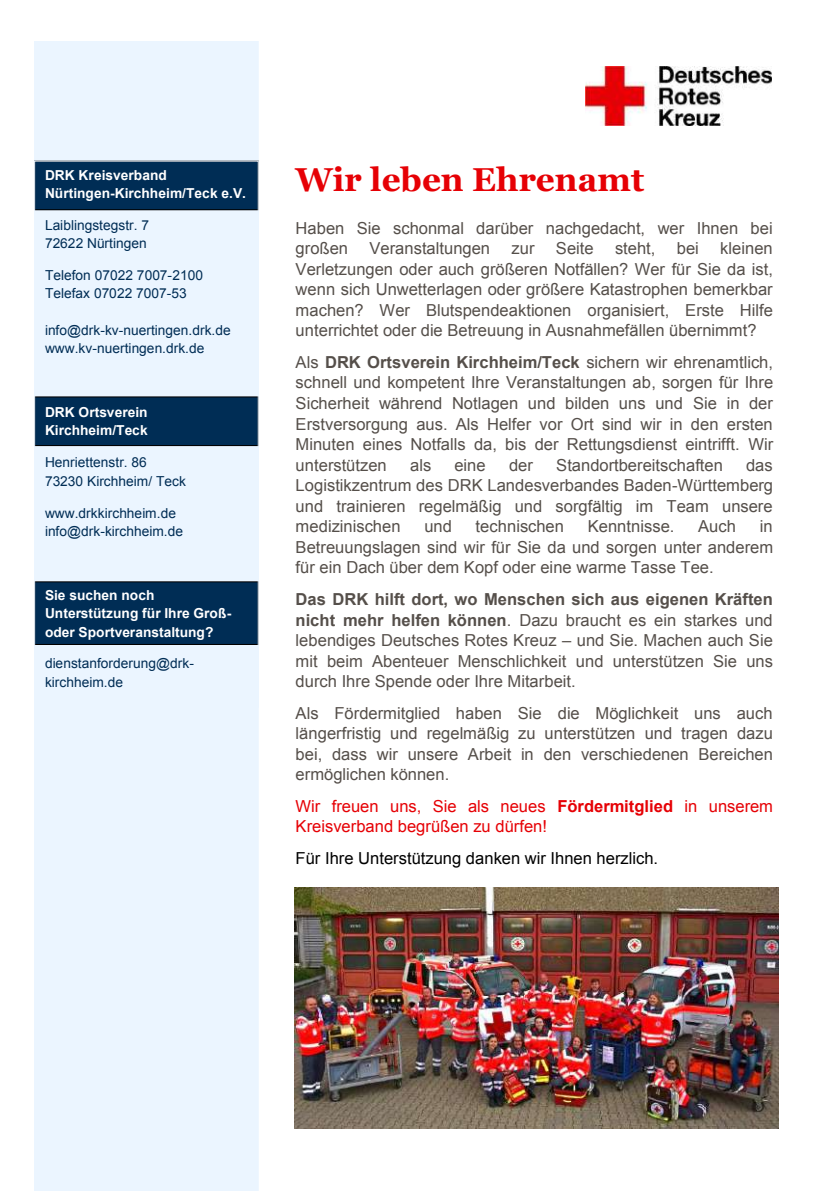
<style>
.page{position:relative;width:840px;height:1191px;background:#fff}
.page>*{position:absolute;margin:0;border:0;box-sizing:border-box;transform-origin:0 0}
.t1{font:700 33px "Georgia";color:#e60005}
.t2{font:16.6px/20.6px "Arial";color:#554f4a;text-align:justify}
.t3{font:16.6px/20.6px "Arial";color:#e60005}
.t4{font:16.6px "Arial";color:#000}
.t5{font:13.8px/18.2px "Arial";color:#002d55}
.t6{font:700 13.8px/18.2px "Arial";color:#fff}
.s1{font-weight:700}
</style>
<div class="page">
<img style="left:294px;top:887px;width:484px;height:242px">
<img style="left:585px;top:67px;width:186px;height:59px">
<div style="left:34px;top:41px;width:224px;height:1150px;background:#ebf5ff"></div>
<div style="left:35px;top:161px;width:223px;height:49px;background:#002d55"></div>
<div style="left:34px;top:161px;width:224px;height:49px;border:1px solid #000"></div>
<div style="left:35px;top:582px;width:223px;height:62px;background:#002d55"></div>
<div style="left:34px;top:581px;width:224px;height:64px;border:1px solid #000"></div>
<div style="left:35px;top:397px;width:223px;height:48px;background:#002d55"></div>
<div style="left:34px;top:396px;width:224px;height:50px;border:1px solid #000"></div>
<div style="left:34px;top:161px;width:224px;height:547px;border:1px solid #ebf5ff"></div>
<p class="t6" style="left:45px;top:166px;width:202px">DRK Kreisverband<br>Nürtingen-Kirchheim/Teck e.V.</p>
<p class="t5" style="left:45px;top:216px;width:106px">Laiblingstegstr. 7<br>72622 Nürtingen</p>
<p class="t5" style="left:45px;top:266px;width:159px">Telefon 07022 7007-2100<br>Telefax 07022 7007-53</p>
<p class="t5" style="left:45px;top:321px;width:187px">info@drk-kv-nuertingen.drk.de www.kv-nuertingen.drk.de</p>
<p class="t6" style="left:45px;top:404px;width:104px">DRK Ortsverein<br>Kirchheim/Teck</p>
<p class="t5" style="left:45px;top:453px;width:142px">Henriettenstr. 86<br>73230 Kirchheim/ Teck</p>
<p class="t5" style="left:45px;top:504px;width:139px">www.drkkirchheim.de info@drk-kirchheim.de</p>
<p class="t6" style="left:45px;top:586px;width:188px">Sie suchen noch<br>Unterstützung für Ihre Groß&shy;oder Sportveranstaltung?</p>
<p class="t5" style="left:45px;top:654px;width:150px">dienstanforderung@drk&shy;kirchheim.de</p>
<h1 class="t1" style="left:295px;top:159px;width:350px">Wir leben Ehrenamt</h1>
<p class="t2" style="left:295px;top:218px;width:478px">Haben Sie schonmal darüber nachgedacht, wer Ihnen bei großen</p>
<p class="t2" style="left:369px;top:238px;width:122px">Veranstaltungen</p>
<p class="t2" style="left:511px;top:238px;width:25px">zur</p>
<p class="t2" style="left:555px;top:238px;width:39px">Seite</p>
<p class="t2" style="left:614px;top:238px;width:42px">steht,</p>
<p class="t2" style="left:676px;top:238px;width:24px">bei</p>
<p class="t2" style="left:295px;top:238px;width:479px;text-indent:424px">kleinen Verletzungen oder auch größeren Notfällen? Wer für Sie da ist, wenn sich Unwetterlagen oder größere Katastrophen bemerkbar machen? Wer Blutspendeaktionen organisiert, Erste Hilfe unterrichtet oder die Betreuung in Ausnahmefällen übernimmt?</p>
<p class="t2" style="left:295px;top:352px;width:479px">Als <span class="s1">DRK Ortsverein Kirchheim/Teck</span> sichern wir ehrenamtlich, schnell und kompetent Ihre Veranstaltungen ab, sorgen für Ihre Sicherheit während Notlagen und bilden uns und Sie in der Erstversorgung aus. Als Helfer vor Ort sind wir in den ersten Minuten eines Notfalls da, bis der Rettungsdienst eintrifft. Wir unterstützen</p>
<p class="t2" style="left:410px;top:454px;width:23px">als</p>
<p class="t2" style="left:454px;top:454px;width:33px">eine</p>
<p class="t2" style="left:509px;top:454px;width:25px">der</p>
<p class="t2" style="left:556px;top:454px;width:168px">Standortbereitschaften</p>
<p class="t2" style="left:295px;top:454px;width:478px;text-indent:450px">das Logistikzentrum des DRK Landesverbandes Baden-Württemberg und trainieren regelmäßig und sorgfältig im Team unsere medizinischen</p>
<p class="t2" style="left:295px;top:516px;width:479px;text-indent:464px">in Betreuungslagen sind wir für Sie da und sorgen unter anderem für ein Dach über dem Kopf oder eine warme Tasse Tee.</p>
<p class="t2" style="left:295px;top:589px;width:478px"><span class="s1">Das DRK hilft dort, wo Menschen sich aus eigenen Kräften nicht mehr helfen können</span>. Dazu braucht es ein starkes und lebendiges Deutsches Rotes Kreuz – und Sie. Machen auch Sie mit beim Abenteuer Menschlichkeit und unterstützen Sie uns durch Ihre Spende oder Ihre Mitarbeit.</p>
<p class="t2" style="left:295px;top:703px;width:478px">Als Fördermitglied haben Sie die Möglichkeit uns auch längerfristig und regelmäßig zu unterstützen und tragen dazu bei, dass wir unsere Arbeit in den verschiedenen Bereichen ermöglichen können.</p>
<p class="t3" style="left:295px;top:796px;width:478px">Wir freuen uns, Sie als neues <span class="s1">Fördermitglied</span> in unserem<br>Kreisverband begrüßen zu dürfen!</p>
<p class="t4" style="left:295px;top:847px;width:364px">Für Ihre Unterstützung danken wir Ihnen herzlich.</p>
<p class="t2" style="left:424px;top:516px;width:29px">und</p>
<p class="t2" style="left:475px;top:516px;width:90px">technischen</p>
<p class="t2" style="left:587px;top:516px;width:88px">Kenntnisse.</p>
<p class="t2" style="left:697px;top:516px;width:39px">Auch</p>
</div>
